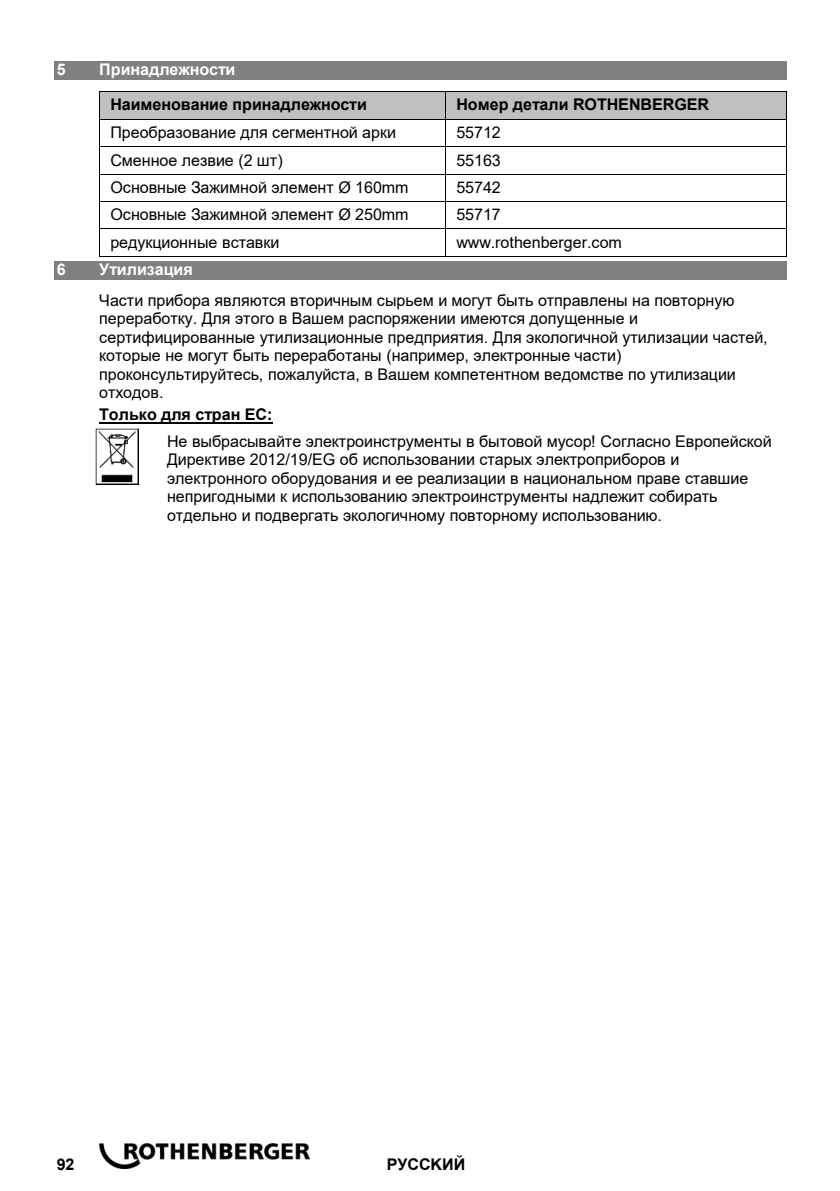
<style>
.page{position:relative;width:840px;height:1191px;background:#fff}
.page>*{position:absolute;margin:0;border:0;box-sizing:border-box;transform-origin:0 0}
.t1{font:16px/18.4px "Arial";letter-spacing:-.005em;color:#000}
.t2{font:700 16px "Arial";letter-spacing:-.005em;color:#000}
.t3{font:700 16px "Arial Fett";letter-spacing:-.005em;color:#fff}
</style>
<div class="page">
<img style="left:99px;top:1143px;width:210px;height:25px">
<div style="left:54px;top:61px;width:732px;height:18px;background:#808080"></div>
<div style="left:100px;top:92px;width:10px;height:27px;background:#bfbfbf"></div>
<div style="left:434px;top:92px;width:11px;height:27px;background:#bfbfbf"></div>
<div style="left:110px;top:92px;width:324px;height:27px;background:#bfbfbf"></div>
<div style="left:446px;top:92px;width:10px;height:27px;background:#bfbfbf"></div>
<div style="left:775px;top:92px;width:10px;height:27px;background:#bfbfbf"></div>
<div style="left:456px;top:92px;width:319px;height:27px;background:#bfbfbf"></div>
<hr style="left:100px;top:91px;width:345px;height:1px;background:#000">
<hr style="left:446px;top:91px;width:339px;height:1px;background:#000">
<hr style="left:100px;top:119px;width:345px;height:1px;background:#000">
<hr style="left:446px;top:119px;width:339px;height:1px;background:#000">
<hr style="left:100px;top:146px;width:345px;height:1px;background:#000">
<hr style="left:446px;top:146px;width:339px;height:1px;background:#000">
<hr style="left:100px;top:174px;width:345px;height:1px;background:#000">
<hr style="left:446px;top:174px;width:339px;height:1px;background:#000">
<hr style="left:100px;top:201px;width:345px;height:1px;background:#000">
<hr style="left:446px;top:201px;width:339px;height:1px;background:#000">
<hr style="left:100px;top:228px;width:345px;height:1px;background:#000">
<hr style="left:446px;top:228px;width:339px;height:1px;background:#000">
<svg style="left:99px;top:91px;width:1px;height:166px"></svg>
<hr style="left:100px;top:256px;width:345px;height:1px;background:#000">
<svg style="left:445px;top:91px;width:1px;height:166px"></svg>
<hr style="left:446px;top:256px;width:339px;height:1px;background:#000">
<svg style="left:785px;top:91px;width:1px;height:166px"></svg>
<div style="left:54px;top:261px;width:732px;height:18px;background:#808080"></div>
<hr style="left:99px;top:422px;width:173px;height:1px;background:#000">
<img style="left:96px;top:428px;width:42px;height:57px">
<h1 class="t3" style="left:57px;top:61px;width:10px">5</h1>
<h1 class="t3" style="left:99px;top:61px;width:138px">Принадлежности</h1>
<p class="t2" style="left:110px;top:94px;width:258px">Наименование принадлежности</p>
<p class="t2" style="left:456px;top:94px;width:254px">Номер детали ROTHENBERGER</p>
<p class="t1" style="left:110px;top:123px;width:287px">Преобразование для сегментной арки</p>
<p class="t1" style="left:456px;top:123px;width:46px">55712</p>
<p class="t1" style="left:110px;top:151px;width:174px">Сменное лезвие (2 шт)</p>
<p class="t1" style="left:456px;top:151px;width:46px">55163</p>
<p class="t1" style="left:110px;top:178px;width:300px">Основные Зажимной элемент Ø 160mm</p>
<p class="t1" style="left:456px;top:178px;width:46px">55742</p>
<p class="t1" style="left:110px;top:205px;width:300px">Основные Зажимной элемент Ø 250mm</p>
<p class="t1" style="left:456px;top:205px;width:46px">55717</p>
<p class="t1" style="left:110px;top:233px;width:170px">редукционные вставки</p>
<p class="t1" style="left:456px;top:233px;width:167px">www.rothenberger.com</p>
<h1 class="t3" style="left:57px;top:261px;width:10px">6</h1>
<h1 class="t3" style="left:99px;top:261px;width:95px">Утилизация</h1>
<p class="t1" style="left:99px;top:291px;width:669px">Части прибора являются вторичным сырьем и могут быть отправлены на повторную переработку. Для этого в Вашем распоряжении имеются допущенные и сертифицированные утилизационные предприятия. Для экологичной утилизации частей, которые не могут быть переработаны (например, электронные части) проконсультируйтесь, пожалуйста, в Вашем компетентном ведомстве по утилизации отходов.</p>
<p class="t2" style="left:99px;top:403px;width:175px">Только для стран ЕС:</p>
<p class="t1" style="left:167px;top:432px;width:605px">Не выбрасывайте электроинструменты в бытовой мусор! Согласно Европейской Директиве 2012/19/EG об использовании старых электроприборов и электронного оборудования и ее реализации в национальном праве ставшие непригодными к использованию электроинструменты надлежит собирать отдельно и подвергать экологичному повторному использованию.</p>
<p class="t2" style="left:57px;top:1153px;width:19px">92</p>
<p class="t2" style="left:386px;top:1153px;width:80px">PУCCKИЙ</p>
</div>
